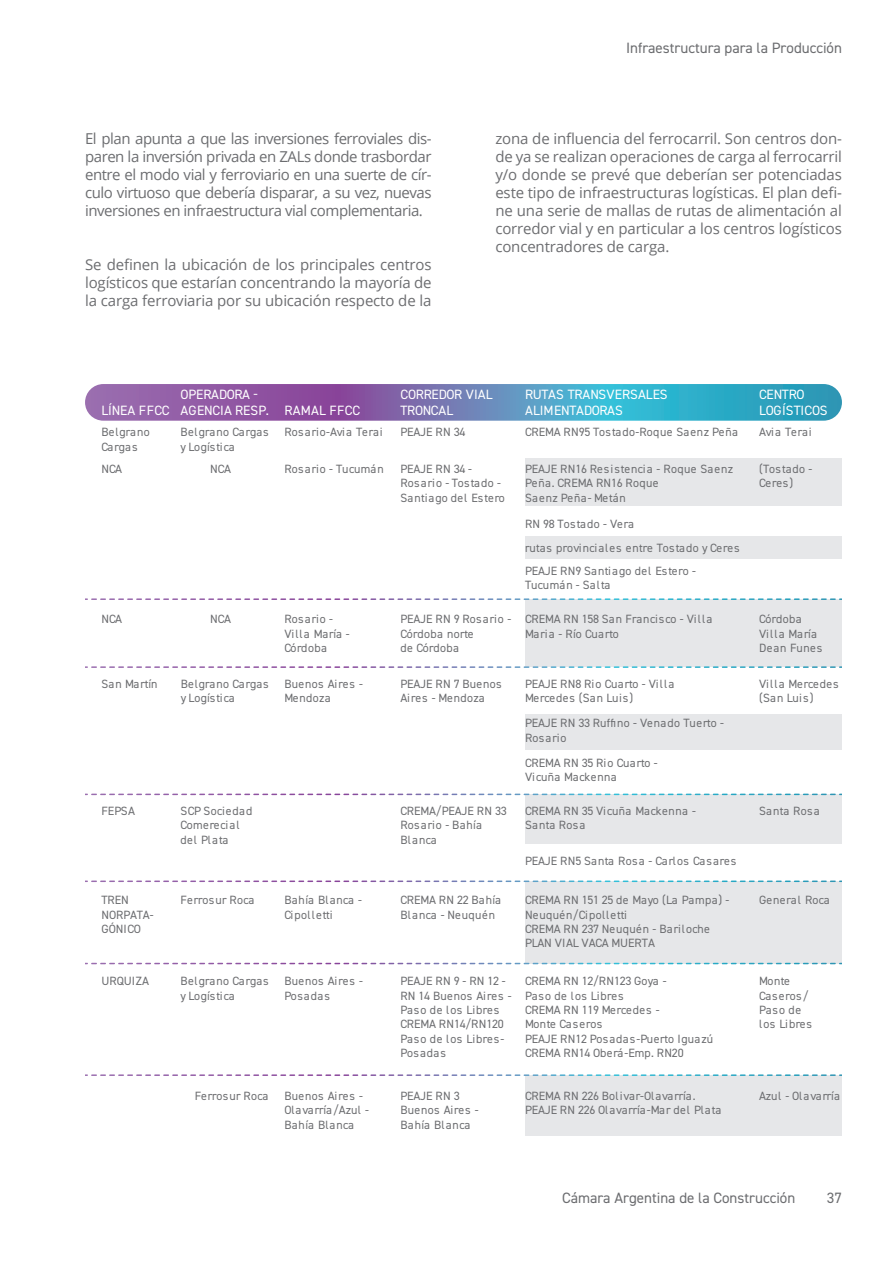
<style>
.page{position:relative;width:893px;height:1263px;background:#fff}
.page>*{position:absolute;margin:0;border:0;box-sizing:border-box;transform-origin:0 0}
.t1{font:15px/18px "Open Sans";letter-spacing:-.01em;color:#6c6d70;text-align:justify}
.t2{font:15px "DIN2014";color:#6c6d70}
.t3{font:13.5px/16.2px "DIN2014";letter-spacing:-.005em;color:#fff}
.t4{font:12px/14.4px "DIN2014";letter-spacing:.02em;color:#6c6d70}
.t5{font:12px/14.4px "DIN2014";letter-spacing:-.005em;color:#6c6d70}
.t6{font:12px/14.4px "DIN2014";letter-spacing:.05em;color:#6c6d70}
.t7{font:12px/14.4px "DIN2014";letter-spacing:-.01em;color:#6c6d70}
.t8{font:12px/14.4px "DIN2014";letter-spacing:.065em;color:#6c6d70}
</style>
<div class="page">
<div style="left:525px;top:794px;width:317px;height:50px;background:#e6e7e9"></div>
<div style="left:525px;top:881px;width:317px;height:82px;background:#e6e7e9"></div>
<div style="left:525px;top:1075px;width:317px;height:60px;background:#e6e7e9"></div>
<div style="left:525px;top:458px;width:317px;height:47px;background:#e6e7e9"></div>
<div style="left:525px;top:536px;width:317px;height:23px;background:#e6e7e9"></div>
<div style="left:525px;top:599px;width:317px;height:68px;background:#e6e7e9"></div>
<div style="left:525px;top:715px;width:317px;height:35px;background:#e6e7e9"></div>
<svg style="left:85px;top:384px;width:757px;height:37px;background:#6683b6"></svg>
<svg style="left:85px;top:880px;width:757px;height:2px"></svg>
<svg style="left:85px;top:963px;width:757px;height:1px"></svg>
<svg style="left:85px;top:1074px;width:757px;height:2px"></svg>
<svg style="left:85px;top:794px;width:757px;height:1px"></svg>
<svg style="left:85px;top:666px;width:757px;height:2px"></svg>
<svg style="left:85px;top:598px;width:757px;height:2px"></svg>
<p class="t1" style="left:85px;top:129px;width:348px">El plan apunta a que las inversiones ferroviales dis&shy;paren la inversión privada en ZALs donde trasbordar entre el modo vial y ferroviario en una suerte de cír&shy;culo virtuoso que debería disparar, a su vez, nuevas inversiones en infraestructura vial complementaria.</p>
<p class="t1" style="left:85px;top:255px;width:348px">Se definen la ubicación de los principales centros logísticos que estarían concentrando la mayoría de la carga ferroviaria por su ubicación respecto de la</p>
<p class="t2" style="left:626px;top:38px;width:217px">Infraestructura para la Producción</p>
<p class="t1" style="left:495px;top:129px;width:348px">zona de influencia del ferrocarril. Son centros don&shy;de ya se realizan operaciones de carga al ferrocarril y/o donde se prevé que deberían ser potenciadas este tipo de infraestructuras logísticas. El plan defi&shy;ne una serie de mallas de rutas de alimentación al corredor vial y en particular a los centros logísticos concentradores de carga.</p>
<p class="t3" style="left:101px;top:402px;width:70px">LÍNEA FFCC</p>
<p class="t3" style="left:181px;top:386px;width:181px">OPERADORA<br>AGENCIA RESP. RAMAL FFCC</p>
<p class="t3" style="left:400px;top:386px;width:94px">CORREDOR VIAL<br>TRONCAL</p>
<p class="t3" style="left:525px;top:386px;width:144px">RUTAS TRANSVERSALES<br>ALIMENTADORAS</p>
<p class="t3" style="left:759px;top:386px;width:70px">CENTRO<br>LOGÍSTICOS</p>
<p class="t4" style="left:400px;top:425px;width:66px">PEAJE RN 34</p>
<p class="t4" style="left:101px;top:425px;width:50px">Belgrano<br>Cargas</p>
<p class="t4" style="left:181px;top:425px;width:90px">Belgrano Cargas y Logística</p>
<p class="t4" style="left:284px;top:425px;width:100px">Rosario-Avia Terai</p>
<p class="t4" style="left:525px;top:425px;width:214px">CREMA RN95 Tostado-Roque Saenz Peña</p>
<p class="t4" style="left:759px;top:425px;width:54px">Avia Terai</p>
<p class="t4" style="left:101px;top:461px;width:22px">NCA</p>
<p class="t4" style="left:210px;top:461px;width:22px">NCA</p>
<p class="t4" style="left:284px;top:461px;width:101px">Rosario - Tucumán</p>
<p class="t4" style="left:525px;top:461px;width:210px">PEAJE RN16 Resistencia - Roque Saenz<br>Peña. CREMA RN16 Roque<br>Saenz Peña- Metán</p>
<p class="t6" style="left:759px;top:461px;width:55px">(Tostado -<br>Ceres)</p>
<p class="t4" style="left:525px;top:512px;width:216px;line-height:23.2px">RN 98 Tostado - Vera<br>rutas provinciales entre Tostado y Ceres<br>PEAJE RN9 Santiago del Estero -</p>
<p class="t4" style="left:525px;top:578px;width:87px">Tucumán - Salta</p>
<p class="t4" style="left:101px;top:612px;width:22px">NCA</p>
<p class="t4" style="left:210px;top:612px;width:22px">NCA</p>
<p class="t4" style="left:284px;top:612px;width:67px">Rosario -<br>Villa María -<br>Córdoba</p>
<p class="t4" style="left:400px;top:612px;width:112px">PEAJE RN 9 Rosario -<br>Córdoba norte<br>de Córdoba</p>
<p class="t4" style="left:525px;top:612px;width:189px">CREMA RN 158 San Francisco - Villa<br>Maria - Río Cuarto</p>
<p class="t4" style="left:759px;top:612px;width:65px">Córdoba<br>Villa María<br>Dean Funes</p>
<p class="t4" style="left:101px;top:676px;width:58px">San Martín</p>
<p class="t4" style="left:181px;top:676px;width:90px">Belgrano Cargas y Logística</p>
<p class="t4" style="left:284px;top:676px;width:80px">Buenos Aires -<br>Mendoza</p>
<p class="t4" style="left:400px;top:676px;width:103px">PEAJE RN 7 Buenos<br>Aires - Mendoza</p>
<p class="t4" style="left:525px;top:676px;width:151px">PEAJE RN8 Rio Cuarto - Villa<br>Mercedes (San Luis)</p>
<p class="t8" style="left:759px;top:676px;width:81px">Villa Mercedes (San Luis)</p>
<p class="t4" style="left:525px;top:716px;width:200px">PEAJE RN 33 Ruffino - Venado Tuerto -<br>Rosario</p>
<p class="t4" style="left:525px;top:755px;width:134px">CREMA RN 35 Rio Cuarto -<br>Vicuña Mackenna</p>
<p class="t4" style="left:101px;top:803px;width:35px">FEPSA</p>
<p class="t6" style="left:181px;top:803px;width:73px">SCP Sociedad<br>Comerecial del Plata</p>
<p class="t4" style="left:400px;top:803px;width:108px">CREMA/PEAJE RN 33<br>Rosario - Bahía<br>Blanca</p>
<p class="t4" style="left:525px;top:803px;width:172px">CREMA RN 35 Vicuña Mackenna -<br>Santa Rosa</p>
<p class="t4" style="left:759px;top:803px;width:62px">Santa Rosa</p>
<p class="t4" style="left:525px;top:853px;width:213px">PEAJE RN5 Santa Rosa - Carlos Casares</p>
<p class="t7" style="left:101px;top:893px;width:54px">TREN<br>NORPATA-<br>GÓNICO</p>
<p class="t4" style="left:181px;top:893px;width:75px">Ferrosur Roca</p>
<p class="t6" style="left:284px;top:893px;width:79px">Bahía Blanca -<br>Cipolletti</p>
<p class="t4" style="left:400px;top:893px;width:102px">CREMA RN 22 Bahía<br>Blanca - Neuquén</p>
<p class="t5" style="left:525px;top:893px;width:206px">CREMA RN 151 25 de Mayo (La Pampa) -<br>Neuquén/Cipolletti<br>CREMA RN 237 Neuquén - Bariloche<br>PLAN VIAL VACA MUERTA</p>
<p class="t4" style="left:759px;top:893px;width:72px">General Roca</p>
<p class="t4" style="left:101px;top:973px;width:49px">URQUIZA</p>
<p class="t4" style="left:181px;top:973px;width:90px">Belgrano Cargas y Logística</p>
<p class="t4" style="left:284px;top:973px;width:80px">Buenos Aires -<br>Posadas</p>
<p class="t4" style="left:400px;top:973px;width:113px">PEAJE RN 9 - RN 12 -<br>RN 14 Buenos Aires -<br>Paso de los Libres<br>CREMA RN14/RN120<br>Paso de los Libres-<br>Posadas</p>
<p class="t4" style="left:525px;top:973px;width:190px">CREMA RN 12/RN123 Goya -<br>Paso de los Libres<br>CREMA RN 119 Mercedes -<br>Monte Caseros<br>PEAJE RN12 Posadas-Puerto Iguazú<br>CREMA RN14 Oberá-Emp. RN20</p>
<p class="t4" style="left:759px;top:973px;width:55px">Monte<br>Caseros/<br>Paso de los Libres</p>
<p class="t4" style="left:284px;top:1088px;width:86px">Buenos Aires -<br>Olavarría/Azul -<br>Bahía Blanca</p>
<p class="t4" style="left:400px;top:1088px;width:80px">PEAJE RN 3<br>Buenos Aires -<br>Bahía Blanca</p>
<p class="t4" style="left:525px;top:1088px;width:198px">CREMA RN 226 Bolivar-Olavarría.<br>PEAJE RN 226 Olavarría-Mar del Plata</p>
<p class="t7" style="left:759px;top:1088px;width:82px">Azul - Olavarría</p>
<p class="t4" style="left:400px;top:461px;width:106px">PEAJE RN 34 -<br>Rosario - Tostado -<br>Santiago del Estero</p>
<p class="t4" style="left:195px;top:1088px;width:75px">Ferrosur Roca</p>
<p class="t2" style="left:562px;top:1188px;width:235px">Cámara Argentina de la Construcción</p>
<p class="t2" style="left:827px;top:1188px;width:16px">37</p>
</div>
